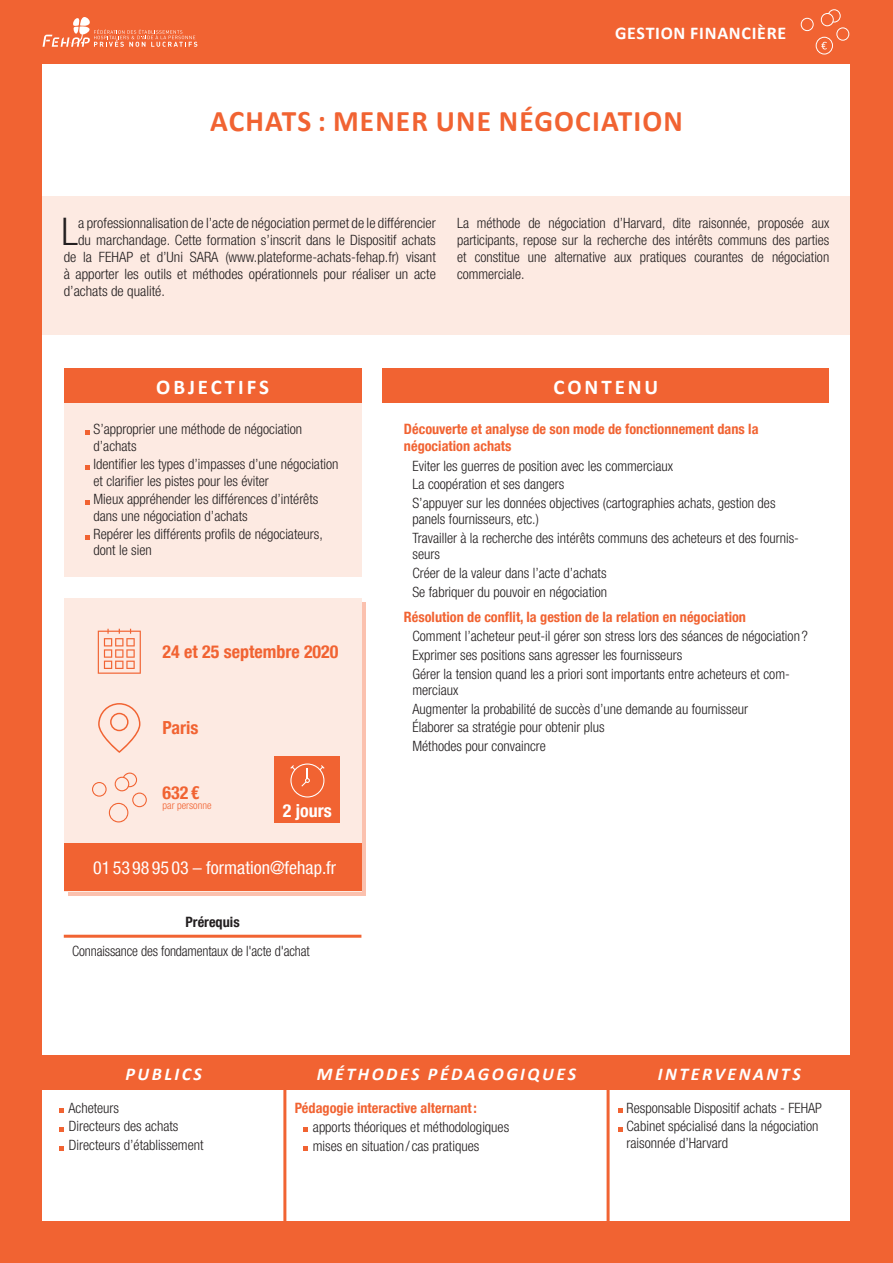
<style>
.page{position:relative;width:893px;height:1263px;background:#f16332}
.page>*{position:absolute;margin:0;border:0;box-sizing:border-box;transform-origin:0 0}
.Chapeau{font:300 condensed 38.25px "Helvetica Neue LT Com";color:#231f20}
.T1{font:700 30px "Calibri";letter-spacing:.04em;color:#f16332}
.t1{font:700 21px "Calibri";letter-spacing:.14em;color:#fff}
.t2{font:italic 700 18px "Calibri";letter-spacing:.14em;color:#fff}
.t3{font:condensed 18px "Helvetica Neue LT Com";color:#fff}
.t4{font:700 condensed 18px "Helvetica Neue LT Com";color:#f16332}
.t5{font:700 18px "Calibri";letter-spacing:.04em;color:#fff}
.t6{font:700 condensed 18px "Helvetica Neue LT Com";color:#fff}
.Liste{font:300 condensed 14.25px/16.2px "Helvetica Neue LT Com";color:#231f20}
.Chapeau-2{font:300 condensed 14.25px "Helvetica Neue LT Com";color:#231f20}
.Corps_Standard{font:300 condensed 14.25px/17.1px "Helvetica Neue LT Com";color:#231f20;text-align:justify}
.Intertitre{font:700 condensed 14.25px/17.1px "Helvetica Neue LT Com";color:#f16332}
.Corps_Standard-2{font:300 condensed 14.25px "Helvetica Neue LT Com";color:#231f20;scale:.96 1}
.Intertitre-2{font:700 condensed 14.25px "Helvetica Neue LT Com";color:#231f20}
.t7{font:300 condensed 10.5px "Helvetica Neue LT Com";color:#f16332}
</style>
<div class="page">
<div style="left:43px;top:64px;width:807px;height:1156px;background:#fff"></div>
<svg style="left:43px;top:17px;width:154px;height:30px"></svg>
<svg style="left:801px;top:9px;width:48px;height:46px"></svg>
<div style="left:68px;top:602px;width:298px;height:293px;background:linear-gradient(to right,#fbc1ae,#fbc1ae)"></div>
<div style="left:383px;top:369px;width:446px;height:34px;background:#f16332"></div>
<div style="left:64px;top:369px;width:297px;height:34px;background:#f16332"></div>
<div style="left:64px;top:403px;width:297px;height:174px;background:#fdeae2"></div>
<svg style="left:85px;top:430px;width:4px;height:4px"></svg>
<svg style="left:85px;top:465px;width:4px;height:4px"></svg>
<svg style="left:85px;top:500px;width:4px;height:4px"></svg>
<svg style="left:85px;top:535px;width:4px;height:4px"></svg>
<div style="left:64px;top:598px;width:297px;height:293px;background:#fdeae2"></div>
<div style="left:64px;top:844px;width:297px;height:47px;background:#f16332"></div>
<div style="left:275px;top:756px;width:65px;height:66px;background:#f16332"></div>
<div style="left:43px;top:197px;width:807px;height:138px;background:#fdeae2"></div>
<svg style="left:97px;top:629px;width:44px;height:45px"></svg>
<svg style="left:98px;top:703px;width:42px;height:50px"></svg>
<svg style="left:92px;top:772px;width:55px;height:50px"></svg>
<svg style="left:290px;top:763px;width:35px;height:34px"></svg>
<div style="left:43px;top:1056px;width:242px;height:34px;background:#f16332"></div>
<div style="left:285px;top:1056px;width:323px;height:34px;background:#f16332"></div>
<div style="left:608px;top:1056px;width:242px;height:34px;background:#f16332"></div>
<hr style="left:283px;top:1056px;width:3px;height:165px;background:#f16332">
<hr style="left:607px;top:1056px;width:3px;height:165px;background:#f16332">
<svg style="left:60px;top:1108px;width:4px;height:5px"></svg>
<svg style="left:60px;top:1127px;width:4px;height:4px"></svg>
<svg style="left:60px;top:1146px;width:4px;height:4px"></svg>
<svg style="left:303px;top:1128px;width:5px;height:4px"></svg>
<svg style="left:303px;top:1146px;width:5px;height:5px"></svg>
<svg style="left:618px;top:1108px;width:4px;height:5px"></svg>
<svg style="left:618px;top:1127px;width:4px;height:4px"></svg>
<hr style="left:64px;top:935px;width:297px;height:3px;background:#f16332">
<p class="t5" style="left:615px;top:20px;width:173px">GESTION FINANCIÈRE</p>
<p class="T1" style="left:210px;top:100px;width:474px">ACHATS : MENER UNE NÉGOCIATION</p>
<p class="Chapeau" style="left:62px;top:210px;width:18px">L</p>
<p class="Chapeau-2" style="left:78px;top:215px;width:359px">a professionnalisation de l’acte de négociation permet de le différencier</p>
<p class="Chapeau-2" style="left:78px;top:232px;width:359px">du marchandage. Cette formation s’inscrit dans le Dispositif achats</p>
<p class="Chapeau-2" style="left:64px;top:249px;width:374px">de la FEHAP et d’Uni SARA (www.plateforme-achats-fehap.fr) visant</p>
<p class="Chapeau-2" style="left:64px;top:266px;width:374px">à apporter les outils et méthodes opérationnels pour réaliser un acte</p>
<p class="Chapeau-2" style="left:64px;top:283px;width:103px">d’achats de qualité.</p>
<p class="Corps_Standard" style="left:457px;top:214px;width:374px">La méthode de négociation d’Harvard, dite raisonnée, proposée aux participants, repose sur la recherche des intérêts communs des parties et constitue une alternative aux pratiques courantes de négociation commerciale.</p>
<p class="t1" style="left:156px;top:372px;width:114px">OBJECTIFS</p>
<p class="t1" style="left:554px;top:372px;width:106px">CONTENU</p>
<p class="Liste" style="left:94px;top:421px;width:210px">S’approprier une méthode de négociation d’achats</p>
<p class="Liste" style="left:94px;top:456px;width:247px">Identifier les types d’impasses d’une négociation et clarifier les pistes pour les éviter</p>
<p class="Liste" style="left:94px;top:491px;width:226px">Mieux appréhender les différences d’intérêts dans une négociation d’achats</p>
<p class="Liste" style="left:94px;top:526px;width:231px">Repérer les différents profils de négociateurs, dont le sien</p>
<p class="Intertitre" style="left:404px;top:421px;width:356px">Découverte et analyse de son mode de fonctionnement dans la négociation achats</p>
<p class="Liste" style="left:412px;top:457px;width:262px">Eviter les guerres de position avec les commerciaux</p>
<p class="Liste" style="left:412px;top:476px;width:153px">La coopération et ses dangers</p>
<p class="Liste" style="left:412px;top:495px;width:365px">S’appuyer sur les données objectives (cartographies achats, gestion des panels fournisseurs, etc.)</p>
<p class="Liste" style="left:412px;top:530px;width:388px">Travailler à la recherche des intérêts communs des acheteurs et des fournis&shy;seurs</p>
<p class="Liste" style="left:412px;top:565px;width:196px">Créer de la valeur dans l’acte d’achats</p>
<p class="Liste" style="left:412px;top:584px;width:196px">Se fabriquer du pouvoir en négociation</p>
<p class="Intertitre" style="left:404px;top:608px;width:344px">Résolution de conflit, la gestion de la relation en négociation</p>
<p class="Liste" style="left:412px;top:628px;width:397px">Comment l’acheteur peut-il gérer son stress lors des séances de négociation ?</p>
<p class="Liste" style="left:412px;top:647px;width:271px">Exprimer ses positions sans agresser les fournisseurs</p>
<p class="Liste" style="left:412px;top:665px;width:379px">Gérer la tension quand les a priori sont importants entre acheteurs et com&shy;merciaux</p>
<p class="Liste" style="left:412px;top:700px;width:337px">Augmenter la probabilité de succès d’une demande au fournisseur</p>
<p class="Liste" style="left:412px;top:719px;width:194px">Élaborer sa stratégie pour obtenir plus</p>
<p class="Liste" style="left:412px;top:738px;width:135px">Méthodes pour convaincre</p>
<p class="t4" style="left:163px;top:641px;width:178px">24 et 25 septembre 2020</p>
<p class="t4" style="left:163px;top:717px;width:37px">Paris</p>
<p class="t4" style="left:163px;top:781px;width:38px">632 €</p>
<p class="t7" style="left:163px;top:799px;width:50px">par personne</p>
<p class="t6" style="left:283px;top:799px;width:50px">2 jours</p>
<p class="t3" style="left:93px;top:857px;width:245px">01 53 98 95 03 – formation@fehap.fr</p>
<p class="Intertitre-2" style="left:186px;top:913px;width:56px">Prérequis</p>
<p class="Corps_Standard-2" style="left:72px;top:942px;width:249px">Connaissance des fondamentaux de l'acte d'achat</p>
<p class="t2" style="left:125px;top:1061px;width:78px">PUBLICS</p>
<p class="t2" style="left:317px;top:1061px;width:261px">MÉTHODES PÉDAGOGIQUES</p>
<p class="t2" style="left:658px;top:1061px;width:144px">INTERVENANTS</p>
<p class="Liste" style="left:68px;top:1099px;width:52px">Acheteurs</p>
<p class="Liste" style="left:69px;top:1118px;width:111px">Directeurs des achats</p>
<p class="Liste" style="left:69px;top:1137px;width:136px">Directeurs d’établissement</p>
<p class="Intertitre" style="left:295px;top:1099px;width:184px">Pédagogie interactive alternant:</p>
<p class="Liste" style="left:313px;top:1119px;width:198px">apports théoriques et méthodologiques</p>
<p class="Liste" style="left:313px;top:1137px;width:168px">mises en situation / cas pratiques</p>
<p class="Liste" style="left:627px;top:1099px;width:197px">Responsable Dispositif achats - FEHAP</p>
<p class="Liste" style="left:627px;top:1118px;width:194px">Cabinet spécialisé dans la négociation raisonnée d’Harvard</p>
</div>
